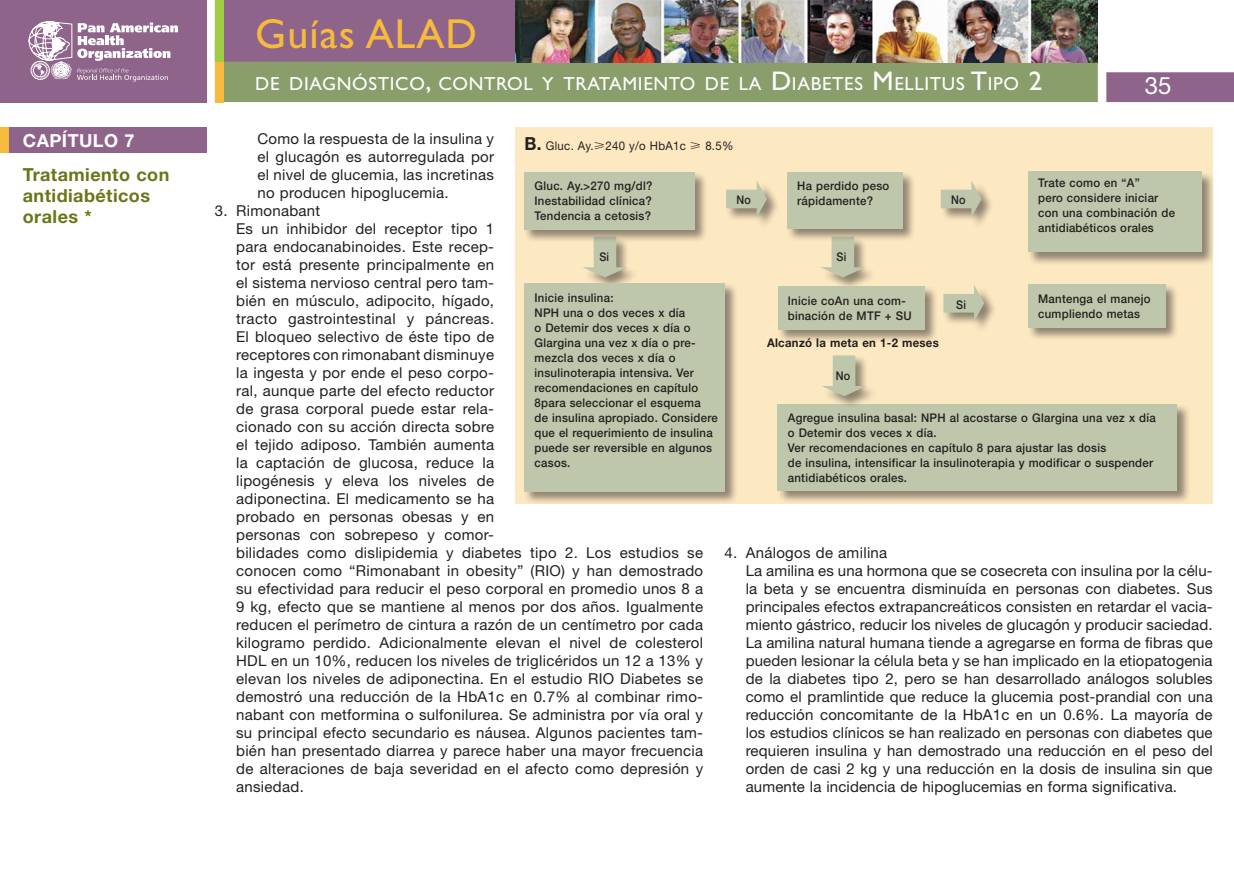
<style>
.page{position:relative;width:1234px;height:893px;background:#fff}
.page>*{position:absolute;margin:0;border:0;box-sizing:border-box;transform-origin:0 0}
.t1{font:42px "Gill Sans";letter-spacing:.025em;color:#f6bb3c}
.t2{font:24px "Helvetica Neue LT Std";color:#fff}
.t3{font:18.9px "Gill Sans";letter-spacing:.035em;color:#fff}
.titulo{font:700 18px/21px "Helvetica Neue";letter-spacing:.025em;color:#677717}
.titulo-2{font:700 18px "Helvetica Neue";letter-spacing:.025em;color:#fff}
.t4{font:15px/18px "Helvetica Neue";letter-spacing:.02em;color:#231f20;text-align:justify}
.Gráficos{font:500 12px/15px "Helvetica Neue";letter-spacing:.025em;color:#231f20;scale:.95 1}
.Gráficos-2{font:12px "Helvetica Neue";letter-spacing:.025em;color:#231f20;scale:.95 1}
.Gráficos-3{font:700 12px "Helvetica Neue";letter-spacing:.025em;color:#231f20;scale:.95 1}
.Gráficos-4{font:500 12px "Helvetica Neue";letter-spacing:.025em;color:#231f20;scale:.9 1}
.s1{font-size:27px}
.s2{font-weight:700;font-size:18px}
.s3{font-family:"Universal Greekwith Math Pi";font-size:13.5px}
</style>
<div class="page">
<div style="left:223px;top:62px;width:874px;height:40px;background:#8a9e6b"></div>
<div style="left:223px;top:0;width:292px;height:62px;background:#8f648a"></div>
<div style="left:1106px;top:72px;width:127px;height:30px;background:#8f648a"></div>
<div style="left:0;top:0;width:206px;height:102px;background:#8f648a"></div>
<svg style="left:28px;top:21px;width:150px;height:60px"></svg>
<div style="left:215px;top:0;width:8px;height:102px;background:#f6bb3c"></div>
<div style="left:215px;top:0;width:8px;height:62px;background:#a0cd44"></div>
<img style="left:515px;top:0;width:582px;height:62px">
<div style="left:515px;top:128px;width:697px;height:376px;background:#fce8c1"></div>
<div style="left:939px;top:179px;width:62px;height:58px;background:#231f20;opacity:.5"></div>
<svg style="left:940px;top:180px;width:41px;height:38px"></svg>
<div style="left:725px;top:179px;width:61px;height:58px;background:#231f20;opacity:.5"></div>
<svg style="left:726px;top:180px;width:40px;height:38px"></svg>
<div style="left:819px;top:236px;width:66px;height:61px;background:#231f20;opacity:.5"></div>
<svg style="left:820px;top:249px;width:45px;height:28px"></svg>
<div style="left:581px;top:236px;width:66px;height:61px;background:#231f20;opacity:.5"></div>
<svg style="left:582px;top:249px;width:45px;height:28px"></svg>
<div style="left:1026px;top:171px;width:194px;height:101px;background:#231f20;opacity:.5"></div>
<div style="left:1027px;top:172px;width:174px;height:80px;background:#bec7ab"></div>
<div style="left:1026px;top:283px;width:159px;height:65px;background:#231f20;opacity:.5"></div>
<div style="left:1027px;top:284px;width:138px;height:44px;background:#bec7ab"></div>
<div style="left:786px;top:171px;width:136px;height:78px;background:#231f20;opacity:.5"></div>
<div style="left:787px;top:172px;width:115px;height:57px;background:#bec7ab"></div>
<div style="left:776px;top:285px;width:167px;height:64px;background:#231f20;opacity:.5"></div>
<div style="left:777px;top:286px;width:147px;height:43px;background:#bec7ab"></div>
<div style="left:776px;top:403px;width:420px;height:107px;background:#231f20;opacity:.5"></div>
<div style="left:777px;top:404px;width:399px;height:86px;background:#bec7ab"></div>
<div style="left:523px;top:171px;width:191px;height:78px;background:#231f20;opacity:.5"></div>
<div style="left:524px;top:172px;width:170px;height:57px;background:#bec7ab"></div>
<div style="left:523px;top:282px;width:225px;height:229px;background:#231f20;opacity:.5"></div>
<div style="left:524px;top:283px;width:200px;height:208px;background:#bec7ab"></div>
<div style="left:942px;top:284px;width:61px;height:57px;background:#231f20;opacity:.5"></div>
<svg style="left:943px;top:285px;width:40px;height:37px"></svg>
<div style="left:820px;top:354px;width:66px;height:62px;background:#231f20;opacity:.5"></div>
<svg style="left:821px;top:355px;width:45px;height:41px"></svg>
<div style="left:0;top:128px;width:206px;height:25px;background:#8f648a"></div>
<div style="left:0;top:128px;width:9px;height:25px;background:#f6bb3c"></div>
<p class="titulo-2" style="left:23px;top:129px;width:113px">CAPÍTULO 7</p>
<p class="titulo" style="left:23px;top:163px;width:148px">Tratamiento con antidiabéticos orales *</p>
<h1 class="t1" style="left:255px;top:10px;width:223px">Guías ALAD</h1>
<p class="t3" style="left:255px;top:73px;width:788px">DE DIAGNÓSTICO<span class="s1">,</span> CONTROL Y TRATAMIENTO DE LA <span class="s1">D</span> IABETES <span class="s1">M</span> ELLITUS <span class="s1">T</span>IPO <span class="s1">2</span></p>
<h2 class="t2" style="left:1144px;top:71px;width:28px">35</h2>
<p class="t4" style="left:257px;top:129px;width:238px">Como la respuesta de la insulina y el glucagón es autorregulada por el nivel de glucemia, las incretinas no producen hipoglucemia.</p>
<p class="t4" style="left:215px;top:201px;width:107px">3. Rimonabant</p>
<p class="t4" style="left:236px;top:219px;width:468px;text-align:left">Es un inhibidor del receptor tipo 1<br>para endocanabinoides. Este recep-<br>tor está presente principalmente en<br>el sistema nervioso central pero tam-<br>bién en músculo, adipocito, hígado,<br>tracto gastrointestinal y páncreas.<br>El bloqueo selectivo de éste tipo de<br>receptores con rimonabant disminuye<br>la ingesta y por ende el peso corpo-<br>ral, aunque parte del efecto reductor<br>de grasa corporal puede estar rela-<br>cionado con su acción directa sobre<br>el tejido adiposo. También aumenta<br>la captación de glucosa, reduce la<br>lipogénesis y eleva los niveles de<br>adiponectina. El medicamento se ha<br>probado en personas obesas y en<br>personas con sobrepeso y comor-<br>bilidades como dislipidemia y diabetes tipo 2. Los estudios se conocen como “Rimonabant in obesity” (RIO) y han demostrado su efectividad para reducir el peso corporal en promedio unos 8 a 9 kg, efecto que se mantiene al menos por dos años. Igualmente reducen el perímetro de cintura a razón de un centímetro por cada kilogramo perdido. Adicionalmente elevan el nivel de colesterol HDL en un 10%, reducen los niveles de triglicéridos un 12 a 13% y elevan los niveles de adiponectina. En el estudio RIO Diabetes se demostró una reducción de la HbA1c en 0.7% al combinar rimo&shy;nabant con metformina o sulfonilurea. Se administra por vía oral y su principal efecto secundario es náusea. Algunos pacientes tam&shy;bién han presentado diarrea y parece haber una mayor frecuencia de alteraciones de baja severidad en el afecto como depresión y ansiedad.</p>
<p class="Gráficos-2" style="left:524px;top:138px;width:221px"><span class="s2">B.</span> Gluc. Ay.<span class="s3">&gt;</span>240 y/o HbA1c <span class="s3">&gt;</span> 8.5%</p>
<p class="Gráficos" style="left:1037px;top:175px;width:146px">Trate como en “A”<br>pero considere iniciar con una combinación de antidiabéticos orales</p>
<p class="Gráficos" style="left:797px;top:178px;width:98px">Ha perdido peso rápidamente?</p>
<p class="Gráficos" style="left:534px;top:178px;width:126px">Gluc. Ay.&gt;270 mg/dl?</p>
<p class="Gráficos" style="left:534px;top:193px;width:125px">Inestabilidad clínica?</p>
<p class="Gráficos" style="left:534px;top:208px;width:124px">Tendencia a cetosis?</p>
<p class="Gráficos-4" style="left:736px;top:192px;width:18px">No</p>
<p class="Gráficos-4" style="left:950px;top:192px;width:18px">No</p>
<p class="Gráficos-4" style="left:599px;top:250px;width:12px">Si</p>
<p class="Gráficos-4" style="left:836px;top:250px;width:12px">Si</p>
<p class="Gráficos" style="left:534px;top:290px;width:85px">Inicie insulina:</p>
<p class="Gráficos" style="left:534px;top:305px;width:194px">NPH una o dos veces x día<br>o Detemir dos veces x día o<br>Glargina una vez x día o pre&shy;mezcla dos veces x día o insulinoterapia intensiva. Ver recomendaciones en capítulo<br>8para seleccionar el esquema<br>de insulina apropiado. Considere que el requerimiento de insulina puede ser reversible en algunos casos.</p>
<p class="Gráficos" style="left:1037px;top:291px;width:120px">Mantenga el manejo cumpliendo metas</p>
<p class="Gráficos" style="left:787px;top:293px;width:132px">Inicie coAn una com&shy;binación de MTF + SU</p>
<p class="Gráficos-4" style="left:955px;top:297px;width:12px">Si</p>
<p class="Gráficos-3" style="left:766px;top:335px;width:182px">Alcanzó la meta en 1-2 meses</p>
<p class="Gráficos-4" style="left:835px;top:368px;width:18px">No</p>
<p class="Gráficos" style="left:787px;top:410px;width:389px">Agregue insulina basal: NPH al acostarse o Glargina una vez x día</p>
<p class="Gráficos" style="left:787px;top:425px;width:158px">o Detemir dos veces x día.</p>
<p class="Gráficos" style="left:787px;top:440px;width:337px">Ver recomendaciones en capítulo 8 para ajustar las dosis</p>
<p class="Gráficos" style="left:787px;top:455px;width:386px">de insulina, intensificar la insulinoterapia y modificar o suspender</p>
<p class="Gráficos" style="left:787px;top:470px;width:127px">antidiabéticos orales.</p>
<p class="t4" style="left:724px;top:543px;width:164px">4. Análogos de amilina</p>
<p class="t4" style="left:745px;top:561px;width:468px">La amilina es una hormona que se cosecreta con insulina por la célu&shy;la beta y se encuentra disminuída en personas con diabetes. Sus principales efectos extrapancreáticos consisten en retardar el vacia&shy;miento gástrico, reducir los niveles de glucagón y producir saciedad.<br>La amilina natural humana tiende a agregarse en forma de fibras que pueden lesionar la célula beta y se han implicado en la etiopatogenia de la diabetes tipo 2, pero se han desarrollado análogos solubles como el pramlintide que reduce la glucemia post-prandial con una reducción concomitante de la HbA1c en un 0.6%. La mayoría de los estudios clínicos se han realizado en personas con diabetes que requieren insulina y han demostrado una reducción en el peso del orden de casi 2 kg y una reducción en la dosis de insulina sin que aumente la incidencia de hipoglucemias en forma significativa.</p>
</div>
